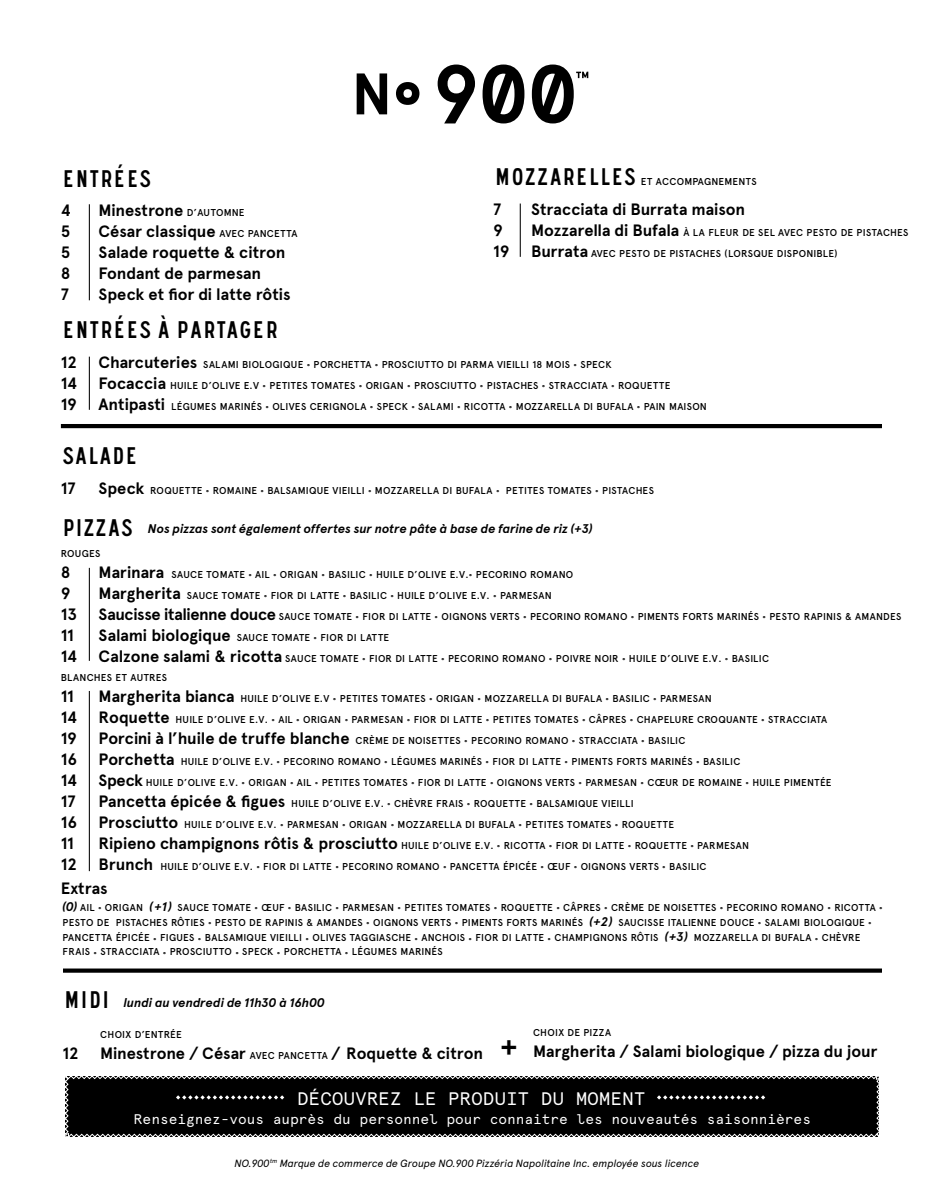
<style>
.page{position:relative;width:945px;height:1197px;background:#fff}
.page>*{position:absolute;margin:0;border:0;box-sizing:border-box;transform-origin:0 0}
.t1{font:25.2px "Signal No 3 D";letter-spacing:-.1em;color:#000}
.t2{font:18.2px "Apercu Pro Mono";letter-spacing:.02em;color:#fff}
.t3{font:700 16.45px "Apercu Pro";letter-spacing:-.005em;color:#000}
.t4{font:14px "Apercu Pro Mono";color:#fff}
.t5{font:italic 700 12.6px "Apercu Pro";letter-spacing:-.005em;color:#000}
.t6{font:italic 10.5px "Apercu Pro";letter-spacing:-.015em;color:#000}
.t7{font:500 9.97px/15px "Apercu Pro";letter-spacing:.025em;color:#000}
.s1{font-weight:500;font-size:9.97px}
.s2{font-weight:700;font-size:16.45px}
.s3{font-weight:700;font-style:italic;font-size:12.6px}
.s4{font-family:"Signal No 3 D";font-weight:400;font-style:normal;font-size:25.2px}
.s5{font-size:30.28px}
</style>
<div class="page">
<svg style="left:438px;top:65px;width:37px;height:58px"></svg>
<svg style="left:483px;top:65px;width:41px;height:58px"></svg>
<svg style="left:357px;top:73px;width:30px;height:41px"></svg>
<svg style="left:396px;top:82px;width:23px;height:23px"></svg>
<svg style="left:532px;top:65px;width:56px;height:58px"></svg>
<hr style="left:89px;top:204px;width:1px;height:96px;background:#000">
<hr style="left:89px;top:357px;width:1px;height:53px;background:#000">
<hr style="left:89px;top:568px;width:1px;height:93px;background:#000">
<hr style="left:89px;top:691px;width:1px;height:180px;background:#000">
<hr style="left:520px;top:204px;width:1px;height:53px;background:#000">
<svg style="left:63px;top:969px;width:819px;height:4px;background:#111"></svg>
<hr style="left:61px;top:424px;width:821px;height:4px;background:#000">
<svg style="left:65px;top:1076px;width:814px;height:61px;background:#0e0e0e"></svg>
<h1 class="t1" style="left:61px;top:164px;width:94px">ENTRÉES</h1>
<h3 class="t3" style="left:61px;top:198px;width:12px">4</h3>
<h3 class="t3" style="left:99px;top:198px;width:148px">Minestrone <span class="s1">D’AUTOMNE</span></h3>
<h3 class="t3" style="left:61px;top:219px;width:11px">5</h3>
<h3 class="t3" style="left:99px;top:219px;width:200px">César classique <span class="s1">AVEC PANCETTA</span></h3>
<h3 class="t3" style="left:61px;top:240px;width:11px">5</h3>
<h3 class="t3" style="left:99px;top:240px;width:188px">Salade roquette &amp; citron</h3>
<h3 class="t3" style="left:61px;top:261px;width:11px">8</h3>
<h3 class="t3" style="left:99px;top:261px;width:164px">Fondant de parmesan</h3>
<h3 class="t3" style="left:61px;top:282px;width:10px">7</h3>
<h3 class="t3" style="left:99px;top:282px;width:194px">Speck et fior di latte rôtis</h3>
<h1 class="t1" style="left:493px;top:163px;width:146px">MOZZARELLES</h1>
<p class="t7" style="left:641px;top:174px;width:117px">ET ACCOMPAGNEMENTS</p>
<h3 class="t3" style="left:493px;top:197px;width:10px">7</h3>
<h3 class="t3" style="left:531px;top:197px;width:215px">Stracciata di Burrata maison</h3>
<h3 class="t3" style="left:493px;top:218px;width:11px">9</h3>
<p class="t7" style="left:531px;top:224px;width:379px"><span class="s2">Mozzarella di Bufala</span> À LA FLEUR DE SEL AVEC PESTO DE PISTACHES</p>
<h3 class="t3" style="left:493px;top:239px;width:18px">19</h3>
<p class="t7" style="left:531px;top:245px;width:308px"><span class="s2">Burrata</span> AVEC PESTO DE PISTACHES (LORSQUE DISPONIBLE)</p>
<h1 class="t1" style="left:61px;top:315px;width:220px">ENTRÉES À PARTAGER</h1>
<h3 class="t3" style="left:61px;top:350px;width:18px">12</h3>
<p class="t7" style="left:99px;top:356px;width:515px"><span class="s2">Charcuteries</span> SALAMI BIOLOGIQUE ° PORCHETTA ° PROSCIUTTO DI PARMA VIEILLI 18 MOIS ° SPECK</p>
<h3 class="t3" style="left:61px;top:371px;width:18px">14</h3>
<p class="t7" style="left:99px;top:377px;width:573px"><span class="s2">Focaccia</span> HUILE D’OLIVE E.V ° PETITES TOMATES ° ORIGAN ° PROSCIUTTO ° PISTACHES ° STRACCIATA ° ROQUETTE</p>
<h3 class="t3" style="left:61px;top:392px;width:18px">19</h3>
<p class="t7" style="left:99px;top:398px;width:610px"><span class="s2">Antipasti</span> LÉGUMES MARINÉS ° OLIVES CERIGNOLA ° SPECK ° SALAMI ° RICOTTA ° MOZZARELLA DI BUFALA ° PAIN MAISON</p>
<h1 class="t1" style="left:61px;top:442px;width:80px">SALADE</h1>
<h3 class="t3" style="left:61px;top:476px;width:16px">17</h3>
<p class="t7" style="left:99px;top:482px;width:557px"><span class="s2">Speck</span> ROQUETTE ° ROMAINE ° BALSAMIQUE VIEILLI ° MOZZARELLA DI BUFALA ° PETITES TOMATES ° PISTACHES</p>
<h1 class="t1" style="left:61px;top:513px;width:75px">PIZZAS</h1>
<p class="t7" style="left:61px;top:545px;width:41px">ROUGES</p>
<h3 class="t3" style="left:61px;top:560px;width:11px">8</h3>
<p class="t7" style="left:99px;top:566px;width:476px"><span class="s2">Marinara</span> SAUCE TOMATE ° AIL ° ORIGAN ° BASILIC ° HUILE D’OLIVE E.V.° PECORINO ROMANO</p>
<h3 class="t3" style="left:61px;top:581px;width:11px">9</h3>
<p class="t7" style="left:99px;top:587px;width:455px"><span class="s2">Margherita</span> SAUCE TOMATE ° FIOR DI LATTE ° BASILIC ° HUILE D’OLIVE E.V. ° PARMESAN</p>
<h3 class="t3" style="left:61px;top:602px;width:18px">13</h3>
<p class="t7" style="left:99px;top:608px;width:804px"><span class="s2">Saucisse italienne douce</span> SAUCE TOMATE ° FIOR DI LATTE ° OIGNONS VERTS ° PECORINO ROMANO ° PIMENTS FORTS MARINÉS ° PESTO RAPINIS &amp; AMANDES</p>
<h3 class="t3" style="left:61px;top:623px;width:15px">11</h3>
<p class="t7" style="left:99px;top:629px;width:292px"><span class="s2">Salami biologique</span> SAUCE TOMATE ° FIOR DI LATTE</p>
<h3 class="t3" style="left:61px;top:644px;width:18px">14</h3>
<p class="t5" style="left:148px;top:519px;width:446px">Nos pizzas sont également offertes sur notre pâte à base de farine de riz (+3)</p>
<p class="t7" style="left:61px;top:648px;width:710px;line-height:19.2px;text-indent:38px"><span class="s2">Calzone salami &amp; ricotta</span> SAUCE TOMATE ° FIOR DI LATTE ° PECORINO ROMANO ° POIVRE NOIR ° HUILE D’OLIVE E.V. ° BASILIC<br>BLANCHES ET AUTRES</p>
<h3 class="t3" style="left:61px;top:684px;width:15px">11</h3>
<p class="t7" style="left:99px;top:690px;width:615px"><span class="s2">Margherita bianca</span> HUILE D’OLIVE E.V ° PETITES TOMATES ° ORIGAN ° MOZZARELLA DI BUFALA ° BASILIC ° PARMESAN</p>
<h3 class="t3" style="left:61px;top:705px;width:18px">14</h3>
<p class="t7" style="left:99px;top:711px;width:730px"><span class="s2">Roquette</span> HUILE D’OLIVE E.V. ° AIL ° ORIGAN ° PARMESAN ° FIOR DI LATTE ° PETITES TOMATES ° CÂPRES ° CHAPELURE CROQUANTE ° STRACCIATA</p>
<h3 class="t3" style="left:61px;top:726px;width:18px">19</h3>
<p class="t7" style="left:99px;top:732px;width:588px"><span class="s2">Porcini à l’huile de truffe blanche</span> CRÈME DE NOISETTES ° PECORINO ROMANO ° STRACCIATA ° BASILIC</p>
<h3 class="t3" style="left:61px;top:747px;width:18px">16</h3>
<p class="t7" style="left:99px;top:753px;width:643px"><span class="s2">Porchetta</span> HUILE D’OLIVE E.V. ° PECORINO ROMANO ° LÉGUMES MARINÉS ° FIOR DI LATTE ° PIMENTS FORTS MARINÉS ° BASILIC</p>
<h3 class="t3" style="left:61px;top:768px;width:18px">14</h3>
<p class="t7" style="left:99px;top:774px;width:734px"><span class="s2">Speck</span> HUILE D’OLIVE E.V. ° ORIGAN ° AIL ° PETITES TOMATES ° FIOR DI LATTE ° OIGNONS VERTS ° PARMESAN ° CŒUR DE ROMAINE ° HUILE PIMENTÉE</p>
<h3 class="t3" style="left:61px;top:789px;width:16px">17</h3>
<p class="t7" style="left:99px;top:795px;width:537px"><span class="s2">Pancetta épicée &amp; figues</span> HUILE D’OLIVE E.V. ° CHÈVRE FRAIS ° ROQUETTE ° BALSAMIQUE VIEILLI</p>
<h3 class="t3" style="left:61px;top:810px;width:18px">16</h3>
<p class="t7" style="left:99px;top:816px;width:577px"><span class="s2">Prosciutto</span> HUILE D’OLIVE E.V. ° PARMESAN ° ORIGAN ° MOZZARELLA DI BUFALA ° PETITES TOMATES ° ROQUETTE</p>
<h3 class="t3" style="left:61px;top:831px;width:15px">11</h3>
<p class="t7" style="left:99px;top:837px;width:652px"><span class="s2">Ripieno champignons rôtis &amp; prosciutto</span> HUILE D’OLIVE E.V. ° RICOTTA ° FIOR DI LATTE ° ROQUETTE ° PARMESAN</p>
<h3 class="t3" style="left:61px;top:852px;width:18px">12</h3>
<p class="t7" style="left:99px;top:858px;width:609px"><span class="s2">Brunch</span> HUILE D’OLIVE E.V. ° FIOR DI LATTE ° PECORINO ROMANO ° PANCETTA ÉPICÉE ° ŒUF ° OIGNONS VERTS ° BASILIC</p>
<h3 class="t3" style="left:61px;top:876px;width:48px">Extras</h3>
<p class="t7" style="left:63px;top:900px;width:822px"><span class="s3">(0)</span> AIL ° ORIGAN <span class="s3">(+1)</span> SAUCE TOMATE ° ŒUF ° BASILIC ° PARMESAN ° PETITES TOMATES ° ROQUETTE ° CÂPRES ° CRÈME DE NOISETTES ° PECORINO ROMANO ° RICOTTA °<br>PESTO DE PISTACHES RÔTIES ° PESTO DE RAPINIS &amp; AMANDES ° OIGNONS VERTS ° PIMENTS FORTS MARINÉS <span class="s3">(+2)</span> SAUCISSE ITALIENNE DOUCE ° SALAMI BIOLOGIQUE °<br>PANCETTA ÉPICÉE ° FIGUES ° BALSAMIQUE VIEILLI ° OLIVES TAGGIASCHE ° ANCHOIS ° FIOR DI LATTE ° CHAMPIGNONS RÔTIS <span class="s3">(+3)</span> MOZZARELLA DI BUFALA ° CHÈVRE</p>
<p class="t7" style="left:63px;top:944px;width:382px">FRAIS ° STRACCIATA ° PROSCIUTTO ° SPECK ° PORCHETTA ° LÉGUMES MARINÉS</p>
<p class="t5" style="left:63px;top:993px;width:264px"><span class="s4">MIDI</span> lundi au vendredi de 11h30 à 16h00</p>
<p class="t7" style="left:100px;top:1026px;width:83px">CHOIX D’ENTRÉE</p>
<h3 class="t3" style="left:63px;top:1041px;width:18px">12</h3>
<h3 class="t3" style="left:100px;top:1041px;width:384px">Minestrone / César <span class="s1">AVEC PANCETTA</span> / Roquette &amp; citron</h3>
<p class="t7" style="left:533px;top:1025px;width:80px">CHOIX DE PIZZA</p>
<h3 class="t3" style="left:500px;top:1039px;width:379px"><span class="s5">+</span> Margherita / Salami biologique / pizza du jour</h3>
<h2 class="t2" style="left:297px;top:1085px;width:350px">DÉCOUVREZ LE PRODUIT DU MOMENT</h2>
<h3 class="t4" style="left:134px;top:1109px;width:679px">Renseignez-vous auprès du personnel pour connaitre les nouveautés saisonnières</h3>
<p class="t6" style="left:234px;top:1155px;width:466px">NO.900<sup>tm</sup> Marque de commerce de Groupe NO.900 Pizzéria Napolitaine Inc. employée sous licence</p>
</div>
